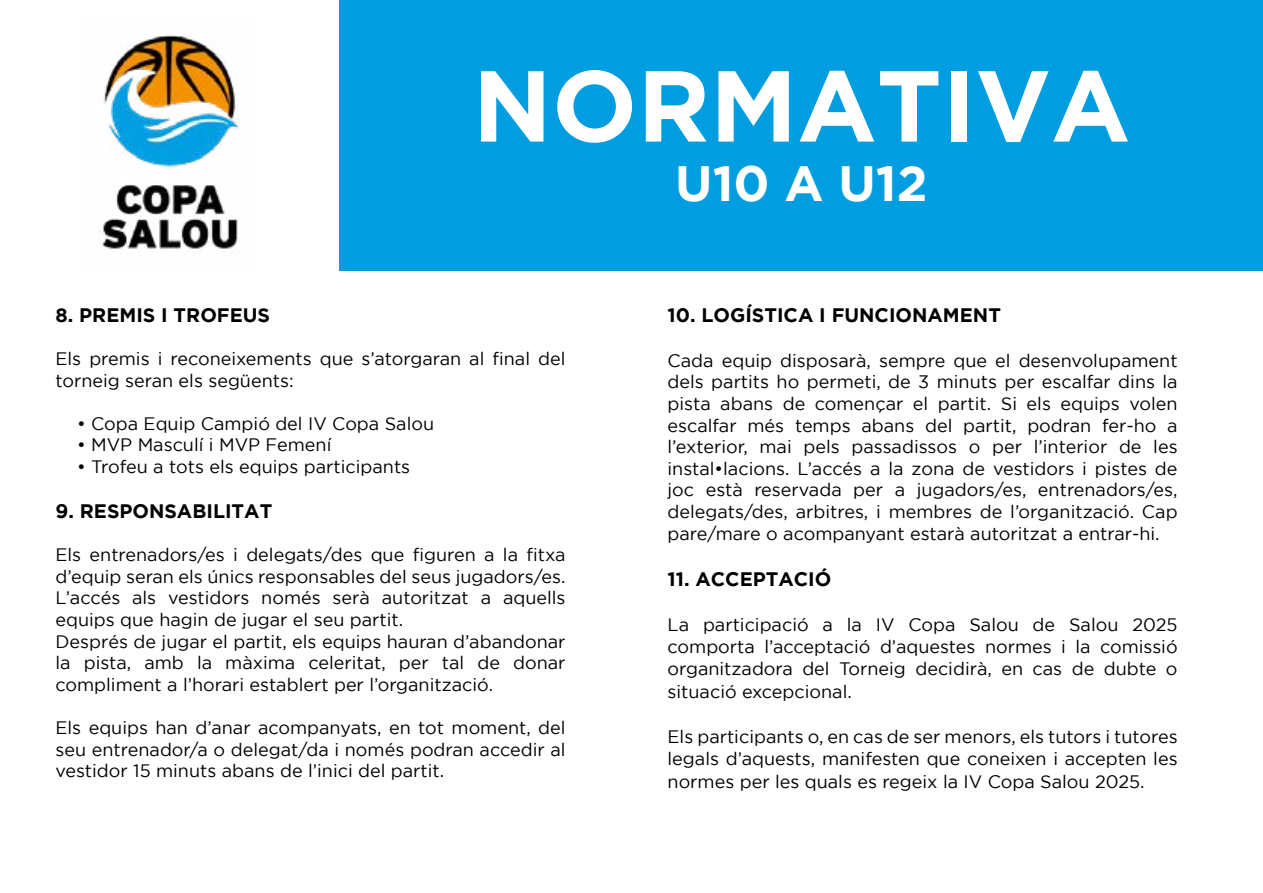
<style>
.page{position:relative;width:1263px;height:893px;background:#fff}
.page>*{position:absolute;margin:0;border:0;box-sizing:border-box;transform-origin:0 0}
.t1{font:700 100.5px "Gotham";color:#fff}
.t2{font:700 49.5px "Gotham";color:#fff}
.t3{font:700 19.5px "Gotham";color:#000}
.t4{font:18px/21.6px "Gotham";color:#000}
</style>
<div class="page">
<div style="left:340px;top:0;width:923px;height:270px;background:#009ee0"></div>
<img style="left:99px;top:35px;width:140px;height:219px">
<h1 class="t1" style="left:472px;top:48px;width:659px">NORMATIVA</h1>
<h2 class="t2" style="left:675px;top:155px;width:254px">U10 A U12</h2>
<p class="t3" style="left:56px;top:304px;width:216px">8. PREMIS I TROFEUS</p>
<p class="t4" style="left:56px;top:347px;width:512px">Els premis i reconeixements que s’atorgaran al final del torneig seran els següents:</p>
<p class="t4" style="left:77px;top:412px;width:359px">• Copa Equip Campió del IV Copa Salou</p>
<p class="t4" style="left:77px;top:434px;width:256px">• MVP Masculí i MVP Femení</p>
<p class="t4" style="left:77px;top:455px;width:335px">• Trofeu a tots els equips participants</p>
<p class="t3" style="left:56px;top:500px;width:218px">9. RESPONSABILITAT</p>
<p class="t4" style="left:56px;top:544px;width:512px">Els entrenadors/es i delegats/des que figuren a la fitxa d’equip seran els únics responsables del seus jugadors/es.<br>L’accés als vestidors només serà autoritzat a aquells equips que hagin de jugar el seu partit.<br>Després de jugar el partit, els equips hauran d’abandonar la pista, amb la màxima celeritat, per tal de donar compliment a l’horari establert per l’organització.</p>
<p class="t4" style="left:56px;top:716px;width:512px;text-align:justify">Els equips han d’anar acompanyats, en tot moment, del seu entrenador/a o delegat/da i només podran accedir al vestidor 15 minuts abans de l’inici del partit.</p>
<p class="t3" style="left:668px;top:304px;width:335px">10. LOGÍSTICA I FUNCIONAMENT</p>
<p class="t4" style="left:668px;top:349px;width:512px;text-align:justify">Cada equip disposarà, sempre que el desenvolupament dels partits ho permeti, de 3 minuts per escalfar dins la pista abans de començar el partit. Si els equips volen escalfar més temps abans del partit, podran fer-ho a l’exterior, mai pels passadissos o per l’interior de les instal•lacions. L’accés a la zona de vestidors i pistes de joc està reservada per a jugadors/es, entrenadors/es, delegats/des, arbitres, i membres de l’organització. Cap pare/mare o acompanyant estarà autoritzat a entrar-hi.</p>
<p class="t3" style="left:668px;top:568px;width:165px">11. ACCEPTACIÓ</p>
<p class="t4" style="left:668px;top:614px;width:512px;text-align:justify">La participació a la IV Copa Salou de Salou 2025 comporta l’acceptació d’aquestes normes i la comissió organitzadora del Torneig decidirà, en cas de dubte o</p>
<p class="t4" style="left:668px;top:680px;width:186px">situació excepcional.</p>
<p class="t4" style="left:668px;top:725px;width:512px">Els participants o, en cas de ser menors, els tutors i tutores legals d’aquests, manifesten que coneixen i accepten les</p>
<p class="t4" style="left:668px;top:770px;width:479px">normes per les quals es regeix la IV Copa Salou 2025.</p>
</div>
